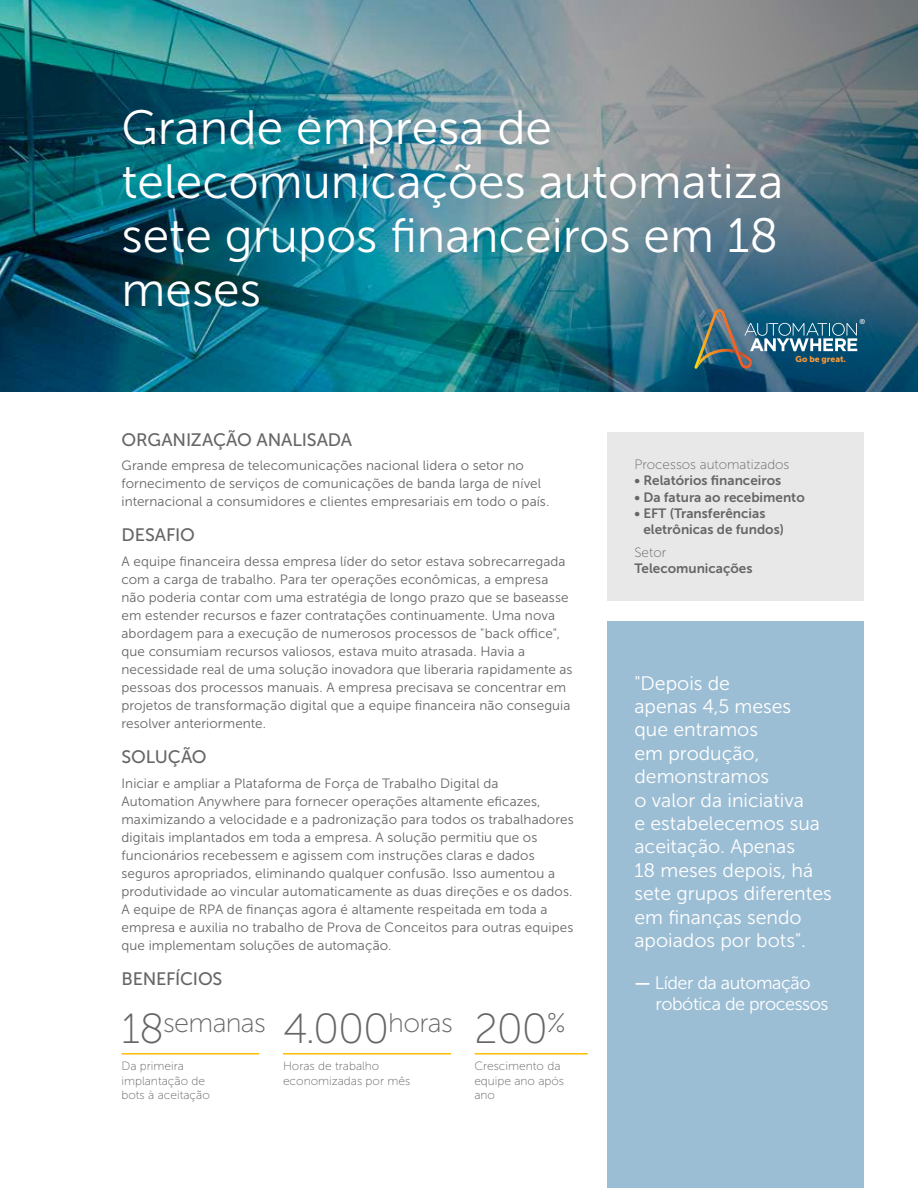
<style>
.page{position:relative;width:918px;height:1188px;background:#fff}
.page>*{position:absolute;margin:0;border:0;box-sizing:border-box;transform-origin:0 0}
.t1{font:48px/54px "Museo Sans 300";color:#fff}
.t2{font:42px "Museo Sans 100";letter-spacing:-.025em;color:#666}
.t3{font:27px "Museo Sans 100";letter-spacing:-.025em;color:#666}
.t4{font:19.5px/23.4px "Museo Sans 300";color:#fff}
.t5{font:18px "Museo Sans 500";letter-spacing:-.005em;color:#666}
.t6{font:18px/21.6px "Museo Sans 300";letter-spacing:-.025em;color:#fff}
.t7{font:13.5px/18px "Museo Sans 300";letter-spacing:.01em;color:#666}
.t8{font:13.5px/16.2px "Museo Sans 700";color:#666}
.t9{font:13.5px "Museo Sans 100";color:#666}
.t10{font:12px/14.4px "Museo Sans 100";color:#666}
.t11{font:8.55px "Museo Sans 900";color:#f89837}
.t12{font:7.05px "Museo Sans 500";color:#fff}
.s1{font-size:42px}
.s2{font-family:"Museo Sans 700"}
</style>
<div class="page">
<img style="left:0;top:0;width:918px;height:392px">
<svg style="left:695px;top:309px;width:162px;height:60px;background:#3e6e84"></svg>
<div style="left:608px;top:432px;width:256px;height:168px;background:#e8e8e8"></div>
<div style="left:608px;top:621px;width:256px;height:567px;background:#9cbed5"></div>
<hr style="left:122px;top:1053px;width:137px;height:2px;background:#ffbc03">
<hr style="left:475px;top:1053px;width:113px;height:2px;background:#ffbc03">
<hr style="left:283px;top:1053px;width:168px;height:2px;background:#ffbc03">
<h1 class="t1" style="left:122px;top:101px;width:663px">Grande empresa de telecomunicações automatiza sete grupos financeiros em 18 meses</h1>
<p class="t11" style="left:796px;top:354px;width:52px">Go be great.</p>
<p class="t12" style="left:859px;top:318px;width:7px">®</p>
<h3 class="t5" style="left:122px;top:429px;width:232px">ORGANIZAÇÃO ANALISADA</h3>
<p class="t7" style="left:122px;top:457px;width:430px">Grande empresa de telecomunicações nacional lidera o setor no fornecimento de serviços de comunicações de banda larga de nível internacional a consumidores e clientes empresariais em todo o país.</p>
<h3 class="t5" style="left:122px;top:525px;width:75px">DESAFIO</h3>
<p class="t7" style="left:122px;top:553px;width:453px">A equipe financeira dessa empresa líder do setor estava sobrecarregada com a carga de trabalho. Para ter operações econômicas, a empresa não poderia contar com uma estratégia de longo prazo que se baseasse em estender recursos e fazer contratações continuamente. Uma nova abordagem para a execução de numerosos processos de "back office", que consumiam recursos valiosos, estava muito atrasada. Havia a necessidade real de uma solução inovadora que liberaria rapidamente as pessoas dos processos manuais. A empresa precisava se concentrar em projetos de transformação digital que a equipe financeira não conseguia resolver anteriormente.</p>
<h3 class="t5" style="left:122px;top:747px;width:87px">SOLUÇÃO</h3>
<p class="t7" style="left:122px;top:774px;width:454px">Iniciar e ampliar a Plataforma de Força de Trabalho Digital da Automation Anywhere para fornecer operações altamente eficazes, maximizando a velocidade e a padronização para todos os trabalhadores digitais implantados em toda a empresa. A solução permitiu que os funcionários recebessem e agissem com instruções claras e dados seguros apropriados, eliminando qualquer confusão. Isso aumentou a produtividade ao vincular automaticamente as duas direções e os dados.<br>A equipe de RPA de finanças agora é altamente respeitada em toda a empresa e auxilia no trabalho de Prova de Conceitos para outras equipes que implementam soluções de automação.</p>
<h3 class="t5" style="left:122px;top:969px;width:102px">BENEFÍCIOS</h3>
<h3 class="t3" style="left:122px;top:1009px;width:146px"><span class="s1">18</span>semanas</h3>
<h2 class="t2" style="left:474px;top:1006px;width:93px">200<sup>%</sup></h2>
<p class="t10" style="left:122px;top:1059px;width:90px">Da primeira implantação de bots à aceitação</p>
<p class="t10" style="left:474px;top:1059px;width:91px">Crescimento da equipe ano após ano</p>
<h2 class="t2" style="left:283px;top:1006px;width:171px">4.000<sup>horas</sup></h2>
<p class="t10" style="left:283px;top:1059px;width:129px">Horas de trabalho economizadas por mês</p>
<p class="t9" style="left:634px;top:457px;width:157px">Processos automatizados</p>
<p class="t8" style="left:634px;top:473px;width:148px">• Relatórios financeiros</p>
<p class="t8" style="left:634px;top:489px;width:172px">• Da fatura ao recebimento</p>
<p class="t8" style="left:643px;top:505px;width:142px;text-indent:-9px">• EFT (Transferências eletrônicas de fundos)</p>
<p class="t9" style="left:634px;top:545px;width:33px">Setor</p>
<p class="t8" style="left:634px;top:561px;width:120px">Telecomunicações</p>
<h3 class="t4" style="left:634px;top:671px;width:199px">"Depois de<br>apenas 4,5 meses<br>que entramos<br>em produção, demonstramos<br>o valor da iniciativa<br>e estabelecemos sua aceitação. Apenas<br>18 meses depois, há sete grupos diferentes em finanças sendo apoiados por bots".</h3>
<h3 class="t6" style="left:656px;top:972px;width:175px;text-indent:-21px"><span class="s2">—</span> Líder da automação robótica de processos</h3>
</div>
